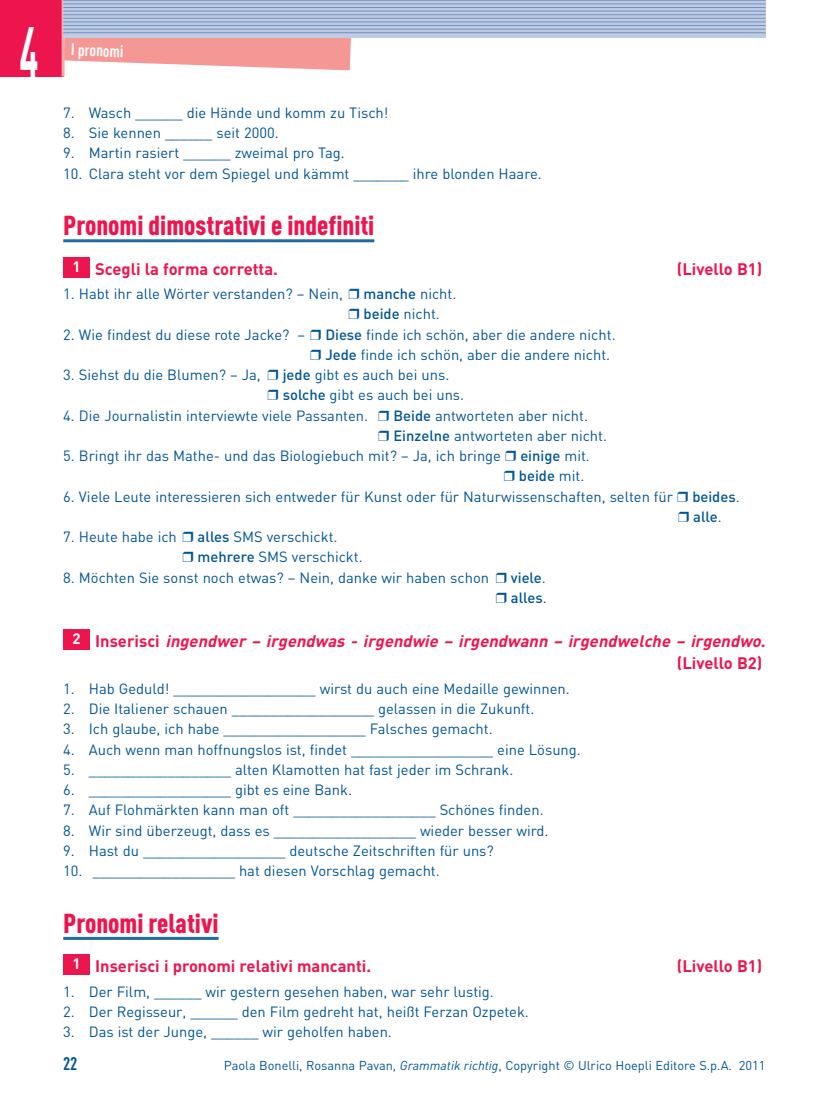
<style>
.page{position:relative;width:830px;height:1106px;background:#fff}
.page>*{position:absolute;margin:0;border:0;box-sizing:border-box;transform-origin:0 0}
.t1{font:700 70.05px "DIN";color:#fff;scale:.5 1}
.t2{font:900 27px "DIN Cond";color:#ed154e}
.t3{font:700 18px "DIN Cond";color:#005594}
.t4{font:italic 700 16.5px/22.5px "DIN";color:#ed154e;text-align:right}
.t5{font:700 16.5px "DIN";color:#ed154e}
.t6{font:700 16.5px "DIN Cond";color:#fff}
.t7{font:700 15px "DIN";color:#fff}
.t8{font:14.7px/20.2px "DIN";color:#005594}
.t9{font:12.75px "DIN";color:#005594}
.s1{font-weight:500}
.s2{font-style:normal}
.s3{font-style:italic}
</style>
<div class="page">
<svg style="left:65px;top:37px;width:288px;height:33px;background:#f4a7a5"></svg>
<div style="left:0;top:0;width:63px;height:76px;background:#ed154e"></div>
<hr style="left:62px;top:0;width:3px;height:76px;background:#f8aaa6">
<svg style="left:63px;top:1px;width:702px;height:36px;background:#b7c5de"></svg>
<hr style="left:63px;top:0;width:702px;height:1px;background:#7293c1">
<hr style="left:63px;top:4px;width:702px;height:1px;background:#7293c1">
<hr style="left:63px;top:7px;width:702px;height:1px;background:#7293c1">
<hr style="left:63px;top:11px;width:702px;height:1px;background:#7293c1">
<hr style="left:63px;top:14px;width:702px;height:1px;background:#7293c1">
<hr style="left:63px;top:18px;width:702px;height:1px;background:#7293c1">
<hr style="left:63px;top:22px;width:702px;height:1px;background:#7293c1">
<hr style="left:63px;top:25px;width:702px;height:1px;background:#7293c1">
<hr style="left:63px;top:29px;width:702px;height:1px;background:#7293c1">
<hr style="left:63px;top:32px;width:702px;height:1px;background:#7293c1">
<hr style="left:63px;top:239px;width:311px;height:3px;background:#1e6ba5">
<hr style="left:63px;top:936px;width:155px;height:3px;background:#1e6ba5">
<div style="left:63px;top:954px;width:27px;height:21px;background:#ed154e"></div>
<div style="left:63px;top:629px;width:27px;height:20px;background:#ed154e"></div>
<div style="left:63px;top:257px;width:27px;height:20px;background:#ed154e"></div>
<h1 class="t1" style="left:20px;top:27px;width:40px">4</h1>
<p class="t6" style="left:71px;top:44px;width:54px;rotate:2deg">I pronomi</p>
<p class="t8" style="left:63px;top:104px;width:326px">7. Wasch ______ die Hände und komm zu Tisch!</p>
<p class="t8" style="left:63px;top:124px;width:217px">8. Sie kennen ______ seit 2000.</p>
<p class="t8" style="left:63px;top:144px;width:283px">9. Martin rasiert ______ zweimal pro Tag.</p>
<p class="t8" style="left:63px;top:165px;width:480px">10. Clara steht vor dem Spiegel und kämmt _______ ihre blonden Haare.</p>
<h2 class="t2" style="left:63px;top:216px;width:312px">Pronomi dimostrativi e indefiniti</h2>
<p class="t5" style="left:95px;top:263px;width:184px">Scegli la forma corretta.</p>
<p class="t5" style="left:676px;top:263px;width:87px">(Livello B1)</p>
<p class="t8" style="left:348px;top:285px;width:109px;text-indent:-285px">1. Habt ihr alle Wörter verstanden? – Nein, ❒ <span class="s1">manche</span> nicht. ❒ <span class="s1">beide</span> nicht.</p>
<p class="t8" style="left:310px;top:326px;width:307px;text-indent:-247px">2. Wie findest du diese rote Jacke? – ❒ <span class="s1">Diese</span> finde ich schön, aber die andere nicht. ❒ <span class="s1">Jede</span> finde ich schön, aber die andere nicht.</p>
<p class="t8" style="left:267px;top:366px;width:198px;text-indent:-204px">3. Siehst du die Blumen? – Ja, ❒ <span class="s1">jede</span> gibt es auch bei uns.<br>❒ <span class="s1">solche</span> gibt es auch bei uns.</p>
<p class="t8" style="left:378px;top:407px;width:230px;text-indent:-315px">4. Die Journalistin interviewte viele Passanten. ❒ <span class="s1">Beide</span> antworteten aber nicht.<br>❒ <span class="s1">Einzelne</span> antworteten aber nicht.</p>
<p class="t8" style="left:503px;top:447px;width:88px;text-indent:-440px">5. Bringt ihr das Mathe- und das Biologiebuch mit? – Ja, ich bringe ❒ <span class="s1">einige</span> mit. ❒ <span class="s1">beide</span> mit.</p>
<p class="t8" style="left:677px;top:488px;width:63px;text-indent:-614px">6. Viele Leute interessieren sich entweder für Kunst oder für Naturwissenschaften, selten für ❒ <span class="s1">beides</span>. ❒ <span class="s1">alle</span>.</p>
<p class="t8" style="left:182px;top:528px;width:182px;text-indent:-119px">7. Heute habe ich ❒ <span class="s1">alles</span> SMS verschickt.<br>❒ <span class="s1">mehrere</span> SMS verschickt.</p>
<p class="t8" style="left:63px;top:569px;width:484px;text-align:right">8. Möchten Sie sonst noch etwas? – Nein, danke wir haben schon ❒ <span class="s1">viele</span>. ❒ <span class="s1">alles</span>.</p>
<p class="t4" style="left:95px;top:631px;width:671px"><span class="s2">I n s e r i s c i</span> ingendwer – irgendwas - irgendwie – irgendwann – irgendwelche – irgendwo<span class="s2">. (Livello B2)</span></p>
<p class="t8" style="left:63px;top:680px;width:508px">1. Hab Geduld! __________________ wirst du auch eine Medaille gewinnen.</p>
<p class="t8" style="left:63px;top:700px;width:472px">2. Die Italiener schauen __________________ gelassen in die Zukunft.</p>
<p class="t8" style="left:63px;top:720px;width:430px">3. Ich glaube, ich habe __________________ Falsches gemacht.</p>
<p class="t8" style="left:63px;top:740px;width:519px">4. Auch wenn man hoffnungslos ist, findet __________________ eine Lösung.</p>
<p class="t8" style="left:63px;top:761px;width:451px">5. __________________ alten Klamotten hat fast jeder im Schrank.</p>
<p class="t8" style="left:63px;top:781px;width:290px">6. __________________ gibt es eine Bank.</p>
<p class="t8" style="left:63px;top:801px;width:481px">7. Auf Flohmärkten kann man oft __________________ Schönes finden.</p>
<p class="t8" style="left:63px;top:821px;width:486px">8. Wir sind überzeugt, dass es __________________ wieder besser wird.</p>
<p class="t8" style="left:63px;top:842px;width:432px">9. Hast du __________________ deutsche Zeitschriften für uns?</p>
<p class="t8" style="left:63px;top:862px;width:378px">10. __________________ hat diesen Vorschlag gemacht.</p>
<h2 class="t2" style="left:63px;top:913px;width:157px">Pronomi relativi</h2>
<p class="t5" style="left:95px;top:960px;width:277px">Inserisci i pronomi relativi mancanti.</p>
<p class="t5" style="left:676px;top:960px;width:87px">(Livello B1)</p>
<p class="t8" style="left:63px;top:982px;width:432px">1. Der Film, ______ wir gestern gesehen haben, war sehr lustig.</p>
<p class="t8" style="left:63px;top:1003px;width:467px">2. Der Regisseur, ______ den Film gedreht hat, heißt Ferzan Ozpetek.</p>
<p class="t8" style="left:63px;top:1023px;width:330px">3. Das ist der Junge, ______ wir geholfen haben.</p>
<p class="t7" style="left:72px;top:261px;width:10px">1</p>
<p class="t7" style="left:72px;top:633px;width:10px">2</p>
<p class="t7" style="left:72px;top:958px;width:10px">1</p>
<p class="t3" style="left:63px;top:1056px;width:16px">22</p>
<p class="t9" style="left:224px;top:1060px;width:543px">Paola Bonelli, Rosanna Pavan, <span class="s3">Grammatik richtig</span>, Copyright © Ulrico Hoepli Editore S.p.A. 2011</p>
</div>
